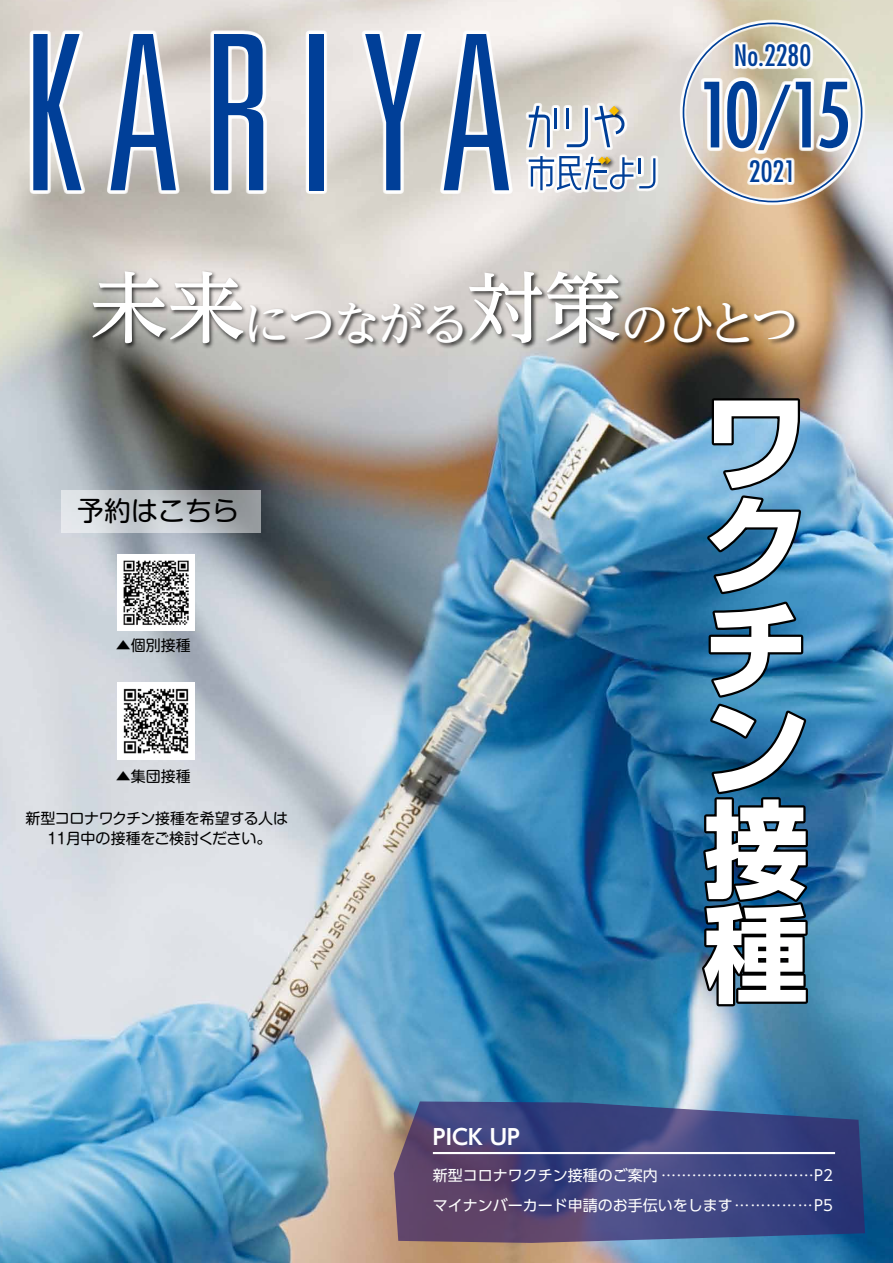
<style>
.page{position:relative;width:893px;height:1263px;background:#fff}
.page>*{position:absolute;margin:0;border:0;box-sizing:border-box;transform-origin:0 0}
.t1{font:700 105px/102.4px "Shin Go Pro";color:#fff;text-align:justify}
.t2{font:condensed 87.15px "Futura Std";color:#003f98}
.t3{font:500 48.45px "UD Reimin Pro";letter-spacing:-.075em;color:#fff}
.t4{font:condensed 28.65px "Futura Std";color:#003f98}
.t5{font:27px "Shin M Go Pro";color:#000}
.t6{font:700 21.3px "UD Shin Go Pro De";color:#fff}
.t7{font:15px/30px "UD Shin Go Pro";color:#fff}
.t8{font:15px/19.5px "Shin M Go Pro";letter-spacing:-.01em;color:#000;text-align:center}
.s1{font-size:70.2px}
.s2{font-size:77.55px}
</style>
<div class="page">
<img style="left:0;top:0;width:893px;height:1263px">
<svg style="left:394px;top:1101px;width:471px;height:142px;background:#46497e"></svg>
<hr style="left:433px;top:1152px;width:402px;height:2px;background:#fff">
<div style="left:680px;top:20px;width:185px;height:185px;border:8px solid #fff;border-radius:50%"></div>
<svg style="left:30px;top:30px;width:55px;height:164px"></svg>
<svg style="left:107px;top:30px;width:73px;height:164px;background:#91a5c2"></svg>
<svg style="left:210px;top:30px;width:57px;height:164px"></svg>
<div style="left:309px;top:34px;width:15px;height:156px;background:#003f98"></div>
<svg style="left:361px;top:30px;width:64px;height:164px;background:#a1b1c7"></svg>
<svg style="left:440px;top:30px;width:73px;height:164px"></svg>
<img style="left:606px;top:102px;width:20px;height:1px">
<svg style="left:526px;top:103px;width:132px;height:90px"></svg>
<img style="left:87px;top:265px;width:719px;height:126px">
<img style="left:699px;top:396px;width:113px;height:612px">
<svg style="left:697px;top:38px;width:158px;height:150px"></svg>
<svg style="left:61px;top:490px;width:200px;height:42px;background:#bcc1c5"></svg>
<img style="left:118px;top:554px;width:76px;height:77px">
<img style="left:118px;top:683px;width:76px;height:76px">
<h3 class="t4" style="left:734px;top:39px;width:79px">No.2280</h3>
<h2 class="t2" style="left:697px;top:63px;width:156px">10<span class="s1">/</span>15</h2>
<h3 class="t4" style="left:749px;top:154px;width:49px">2021</h3>
<h3 class="t3" style="left:90px;top:284px;width:711px"><span class="s2">未来</span>につながる<span class="s2">対策</span>のひとつ</h3>
<h3 class="t5" style="left:77px;top:489px;width:163px">予約はこちら</h3>
<p class="t8" style="left:116px;top:634px;width:76px">▲個別接種</p>
<p class="t8" style="left:116px;top:765px;width:76px">▲集団接種</p>
<p class="t8" style="left:26px;top:807px;width:264px">新型コロナワクチン接種を希望する人は<br>11月中の接種をご検討ください。</p>
<h1 class="t1" style="left:703px;top:380px;width:104px">ワクチン接種</h1>
<h3 class="t6" style="left:433px;top:1119px;width:89px">PICK UP</h3>
<p class="t7" style="left:433px;top:1160px;width:402px">新型コロナワクチン接種のご案内 …………………………P2マイナンバーカード申請のお手伝いをします……………P5</p>
</div>
